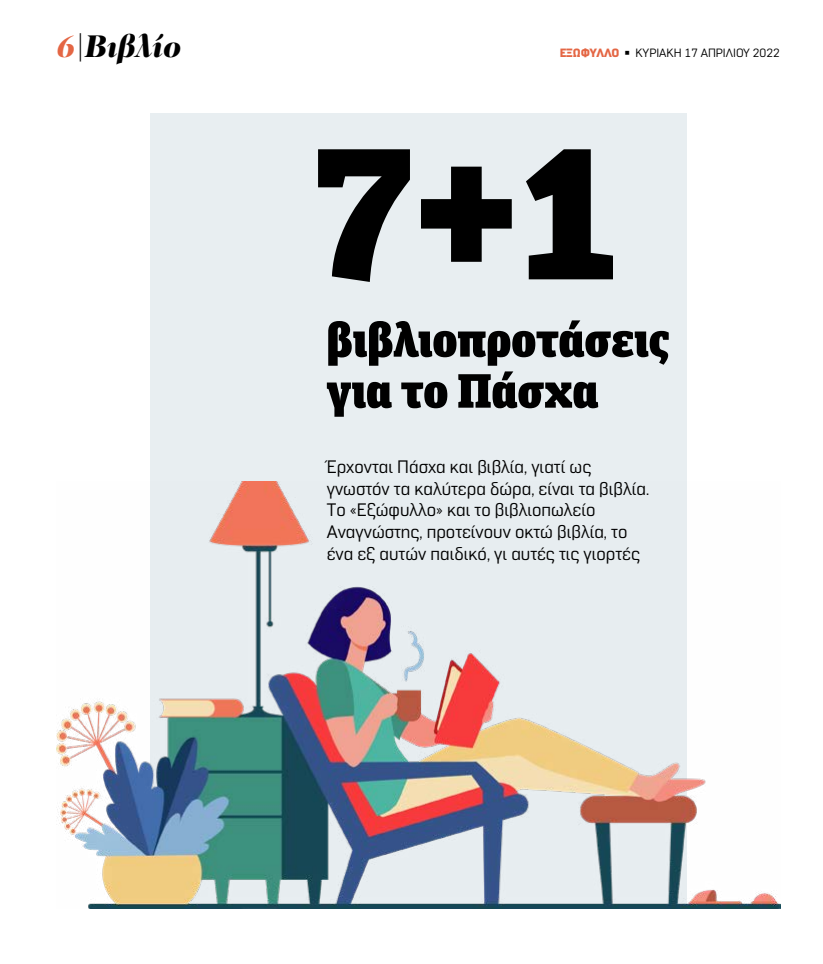
<style>
.page{position:relative;width:823px;height:964px;background:#fff}
.page>*{position:absolute;margin:0;border:0;box-sizing:border-box;transform-origin:0 0}
.t1{font:italic 900 32px "PF Regal Display Pro";color:#000}
.t2{font:18px/21.6px "Normative Pro";color:#000}
.t3{font:12px "Normative Pro";color:#000}
.s1{color:#e46644}
.s2{font-weight:900;color:#e46644}
</style>
<div class="page">
<div style="left:150px;top:114px;width:536px;height:793px;background:#e8eef1"></div>
<svg style="left:326px;top:320px;width:342px;height:97px"></svg>
<img style="left:57px;top:481px;width:723px;height:427px">
<svg style="left:318px;top:149px;width:294px;height:133px"></svg>
<h1 class="t1" style="left:57px;top:26px;width:126px"><span class="s1">6</span>|Βιβλίο</h1>
<p class="t3" style="left:559px;top:46px;width:222px"><span class="s2">ΕΞΩΦΥΛΛΟ</span> ◾ ΚΥΡΙΑΚΗ 17 ΑΠΡΙΛΙΟΥ 2022</p>
<p class="t2" style="left:326px;top:456px;width:323px">Έρχονται Πάσχα και βιβλία, γιατί ως γνωστόν τα καλύτερα δώρα, είναι τα βιβλία.<br>Το «Εξώφυλλο» και το βιβλιοπωλείο Αναγνώστης, προτείνουν οκτώ βιβλία, το ένα εξ αυτών παιδικό, γι αυτές τις γιορτές</p>
</div>
